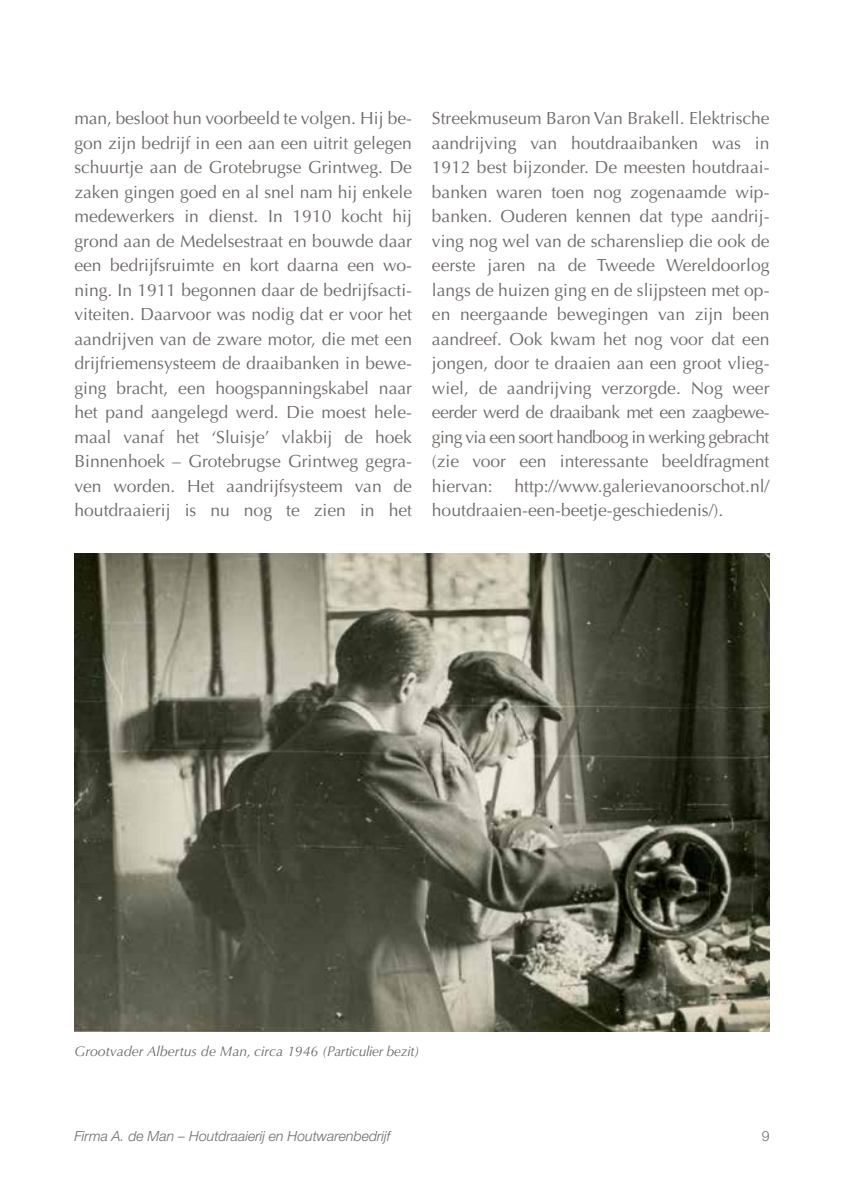
<style>
.page{position:relative;width:844px;height:1191px;background:#fff}
.page>*{position:absolute;margin:0;border:0;box-sizing:border-box;transform-origin:0 0}
.t1{font:17.5px/24.5px "Optima LT Std";color:#6e6a68;text-align:justify}
.t2{font:italic 14px "Optima LT Std";color:#6e6a68}
.t3{font:italic 300 14px "Helvetica Neue LT Std";color:#6e6a68}
.t4{font:300 14px "Helvetica Neue LT Std";color:#6e6a68}
</style>
<div class="page">
<img style="left:74px;top:553px;width:695px;height:478px">
<p class="t1" style="left:74px;top:106px;width:339px">man, besloot hun voorbeeld te volgen. Hij be&shy;gon zijn bedrijf in een aan een uitrit gelegen schuurtje aan de Grotebrugse Grintweg. De zaken gingen goed en al snel nam hij enkele medewerkers in dienst. In 1910 kocht hij grond aan de Medelsestraat en bouwde daar een bedrijfsruimte en kort daarna een wo&shy;ning. In 1911 begonnen daar de bedrijfsacti&shy;viteiten. Daarvoor was nodig dat er voor het aandrijven van de zware motor, die met een drijfriemensysteem de draaibanken in bewe&shy;ging bracht, een hoogspanningskabel naar het pand aangelegd werd. Die moest hele&shy;maal vanaf het ‘Sluisje’ vlakbij de hoek Binnenhoek – Grotebrugse Grintweg gegra&shy;ven worden. Het aandrijfsysteem van de houtdraaierij is nu nog te zien in het</p>
<p class="t1" style="left:432px;top:106px;width:339px">Streekmuseum Baron Van Brakell. Elektrische aandrijving van houtdraaibanken was in 1912 best bijzonder. De meesten houtdraai&shy;banken waren toen nog zogenaamde wip&shy;banken. Ouderen kennen dat type aandrij&shy;ving nog wel van de scharensliep die ook de eerste jaren na de Tweede Wereldoorlog langs de huizen ging en de slijpsteen met op&shy;en neergaande bewegingen van zijn been aandreef. Ook kwam het nog voor dat een jongen, door te draaien aan een groot vlieg&shy;wiel, de aandrijving verzorgde. Nog weer eerder werd de draaibank met een zaagbewe&shy;ging via een soort handboog in werking gebracht (zie voor een interessante beeldfragment hiervan: http://www.galerievanoorschot.nl/ houtdraaien-een-beetje-geschiedenis/).</p>
<p class="t2" style="left:74px;top:1042px;width:346px">Grootvader Albertus de Man, circa 1946 (Particulier bezit)</p>
<p class="t3" style="left:74px;top:1127px;width:317px">Firma A. de Man – Houtdraaierij en Houtwarenbedrijf</p>
<p class="t4" style="left:761px;top:1127px;width:9px">9</p>
</div>
